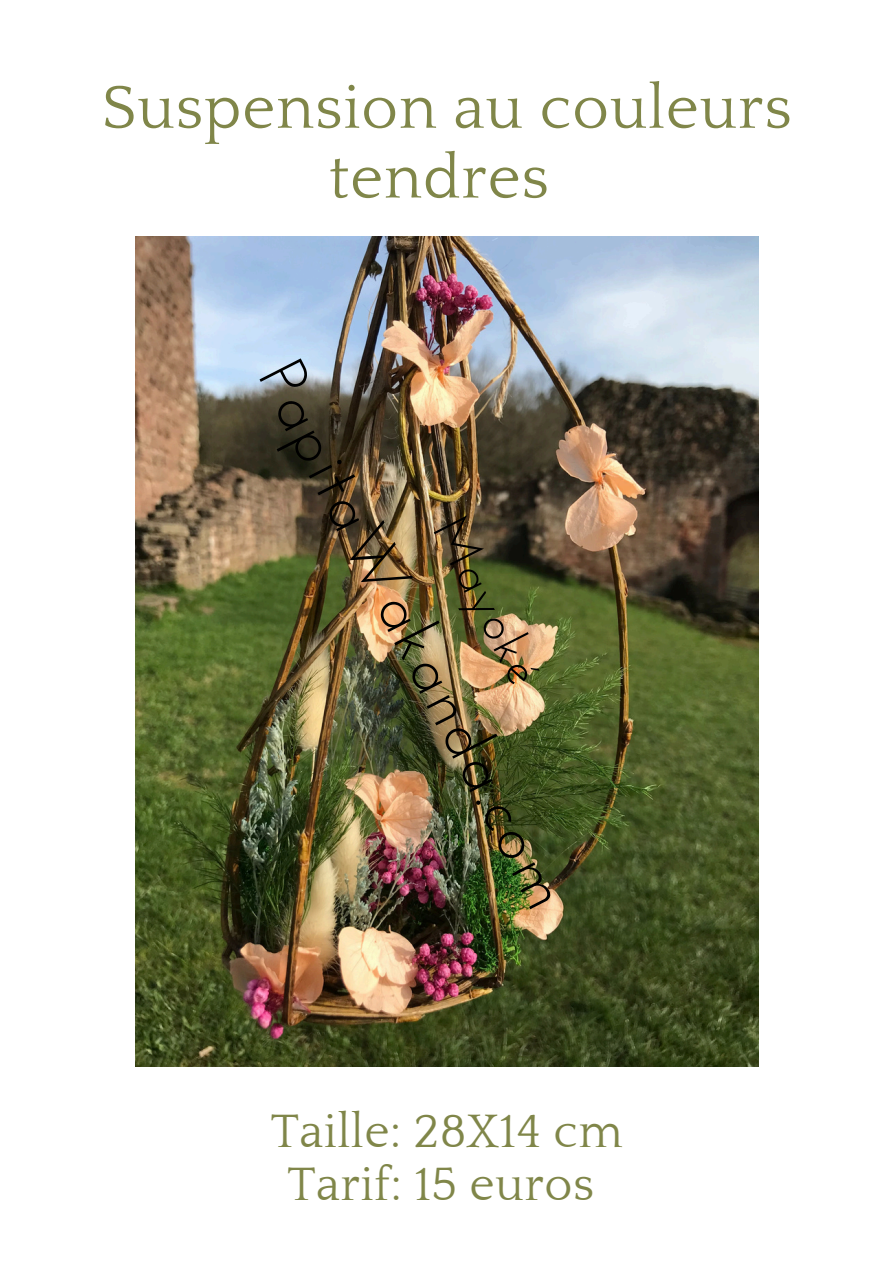
<style>
.page{position:relative;width:894px;height:1264px;background:#fff}
.page>*{position:absolute;margin:0;border:0;box-sizing:border-box;transform-origin:0 0}
.t1{font:66px "Josefin Sans";color:#000}
.t2{font:63px/69.8px "Quattrocento";letter-spacing:.01em;color:#808649;text-align:center}
.t3{font:51px "Josefin Sans";color:#000}
.t4{font:48px "Quattrocento";letter-spacing:.01em;color:#808649}
</style>
<div class="page">
<img style="left:135px;top:236px;width:622px;height:830px">
<p class="t2" style="left:102px;top:74px;width:691px">Suspension au couleurs tendres</p>
<p class="t1" style="left:301px;top:352px;width:607px;rotate:63deg">PapitaWakanda.com</p>
<p class="t3" style="left:465px;top:510px;width:183px;rotate:63deg">Mayoké</p>
<h1 class="t4" style="left:270px;top:1106px;width:353px">Taille: 28X14 cm</h1>
<p class="t4" style="left:287px;top:1159px;width:308px">Tarif: 15 euros</p>
</div>
